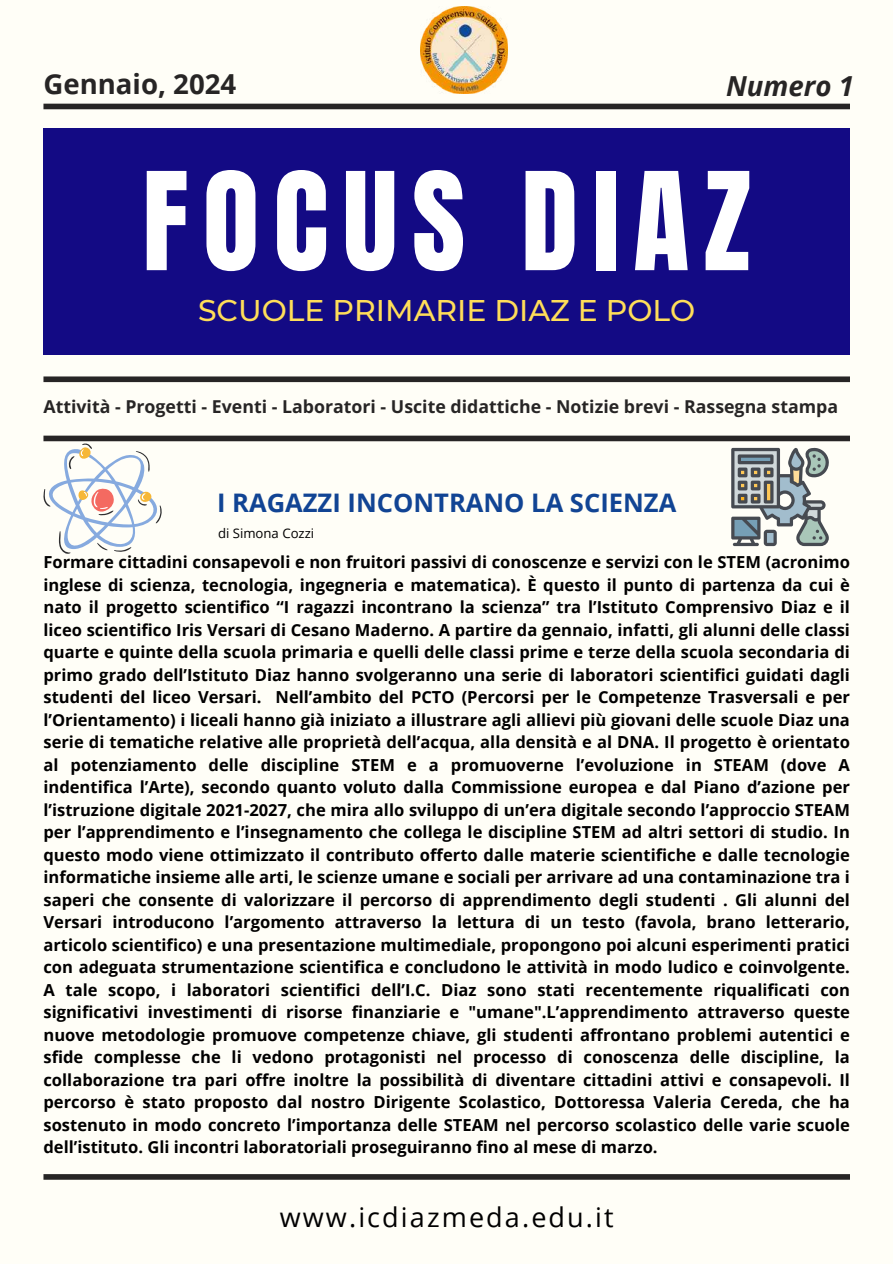
<style>
.page{position:relative;width:893px;height:1264px;background:#fff}
.page>*{position:absolute;margin:0;border:0;box-sizing:border-box;transform-origin:0 0}
.t1{font:115.5px "Anton";letter-spacing:.125em;color:#fff}
.t2{font:500 29.85px "Montserrat";color:#ffde59}
.t3{font:700 27.6px "Open Sans";color:#272525}
.t4{font:italic 700 27.6px "Open Sans";color:#272525}
.t5{font:27px "Open Sans";letter-spacing:.08em;color:#000}
.t6{font:700 25.5px "Open Sans";color:#114494}
.t7{font:700 17.7px "Open Sans";color:#272525}
.t8{font:700 16.5px/22.5px "Open Sans";color:#000;text-align:justify}
.t9{font:13.2px "Open Sans";color:#000}
</style>
<div class="page">
<div style="left:0;top:0;width:892px;height:1263px;background:#fffef7"></div>
<div style="left:43px;top:104px;width:806px;height:5px;background:#272525"></div>
<div style="left:43px;top:128px;width:806px;height:227px;background:#130a84"></div>
<div style="left:43px;top:376px;width:806px;height:6px;background:#272525"></div>
<div style="left:43px;top:435px;width:806px;height:6px;background:#272525"></div>
<div style="left:43px;top:1174px;width:806px;height:5px;background:#272525"></div>
<img style="left:420px;top:7px;width:87px;height:87px">
<svg style="left:731px;top:447px;width:98px;height:99px"></svg>
<svg style="left:43px;top:443px;width:119px;height:111px"></svg>
<h3 class="t3" style="left:43px;top:65px;width:194px">Gennaio, 2024</h3>
<h3 class="t4" style="left:726px;top:67px;width:129px">Numero 1</h3>
<h1 class="t1" style="left:142px;top:139px;width:610px">FOCUS DIAZ</h1>
<h2 class="t2" style="left:198px;top:292px;width:498px">SCUOLE PRIMARIE DIAZ E POLO</h2>
<p class="t7" style="left:43px;top:394px;width:796px">Attività - Progetti - Eventi - Laboratori - Uscite didattiche - Notizie brevi - Rassegna stampa</p>
<h3 class="t6" style="left:217px;top:484px;width:460px">I RAGAZZI INCONTRANO LA SCIENZA</h3>
<p class="t9" style="left:218px;top:523px;width:98px">di Simona Cozzi</p>
<p class="t8" style="left:43px;top:550px;width:808px">Formare cittadini consapevoli e non fruitori passivi di conoscenze e servizi con le STEM (acronimo inglese di scienza, tecnologia, ingegneria e matematica). È questo il punto di partenza da cui è nato il progetto scientifico “I ragazzi incontrano la scienza” tra l’Istituto Comprensivo Diaz e il liceo scientifico Iris Versari di Cesano Maderno. A partire da gennaio, infatti, gli alunni delle classi quarte e quinte della scuola primaria e quelli delle classi prime e terze della scuola secondaria di primo grado dell’Istituto Diaz hanno svolgeranno una serie di laboratori scientifici guidati dagli studenti del liceo Versari. Nell’ambito del PCTO (Percorsi per le Competenze Trasversali e per l’Orientamento) i liceali hanno già iniziato a illustrare agli allievi più giovani delle scuole Diaz una serie di tematiche relative alle proprietà dell’acqua, alla densità e al DNA. Il progetto è orientato al potenziamento delle discipline STEM e a promuoverne l’evoluzione in STEAM (dove A indentifica l’Arte), secondo quanto voluto dalla Commissione europea e dal Piano d’azione per l’istruzione digitale 2021-2027, che mira allo sviluppo di un’era digitale secondo l’approccio STEAM per l’apprendimento e l’insegnamento che collega le discipline STEM ad altri settori di studio. In questo modo viene ottimizzato il contributo offerto dalle materie scientifiche e dalle tecnologie informatiche insieme alle arti, le scienze umane e sociali per arrivare ad una contaminazione tra i saperi che consente di valorizzare il percorso di apprendimento degli studenti . Gli alunni del Versari introducono l’argomento attraverso la lettura di un testo (favola, brano letterario, articolo scientifico) e una presentazione multimediale, propongono poi alcuni esperimenti pratici con adeguata strumentazione scientifica e concludono le attività in modo ludico e coinvolgente.<br>A tale scopo, i laboratori scientifici dell’I.C. Diaz sono stati recentemente riqualificati con significativi investimenti di risorse finanziarie e "umane".L’apprendimento attraverso queste nuove metodologie promuove competenze chiave, gli studenti affrontano problemi autentici e sfide complesse che li vedono protagonisti nel processo di conoscenza delle discipline, la collaborazione tra pari offre inoltre la possibilità di diventare cittadini attivi e consapevoli. Il percorso è stato proposto dal nostro Dirigente Scolastico, Dottoressa Valeria Cereda, che ha sostenuto in modo concreto l’importanza delle STEAM nel percorso scolastico delle varie scuole dell’istituto. Gli incontri laboratoriali proseguiranno fino al mese di marzo.</p>
<h3 class="t5" style="left:280px;top:1197px;width:335px">www.icdiazmeda.edu.it</h3>
</div>
